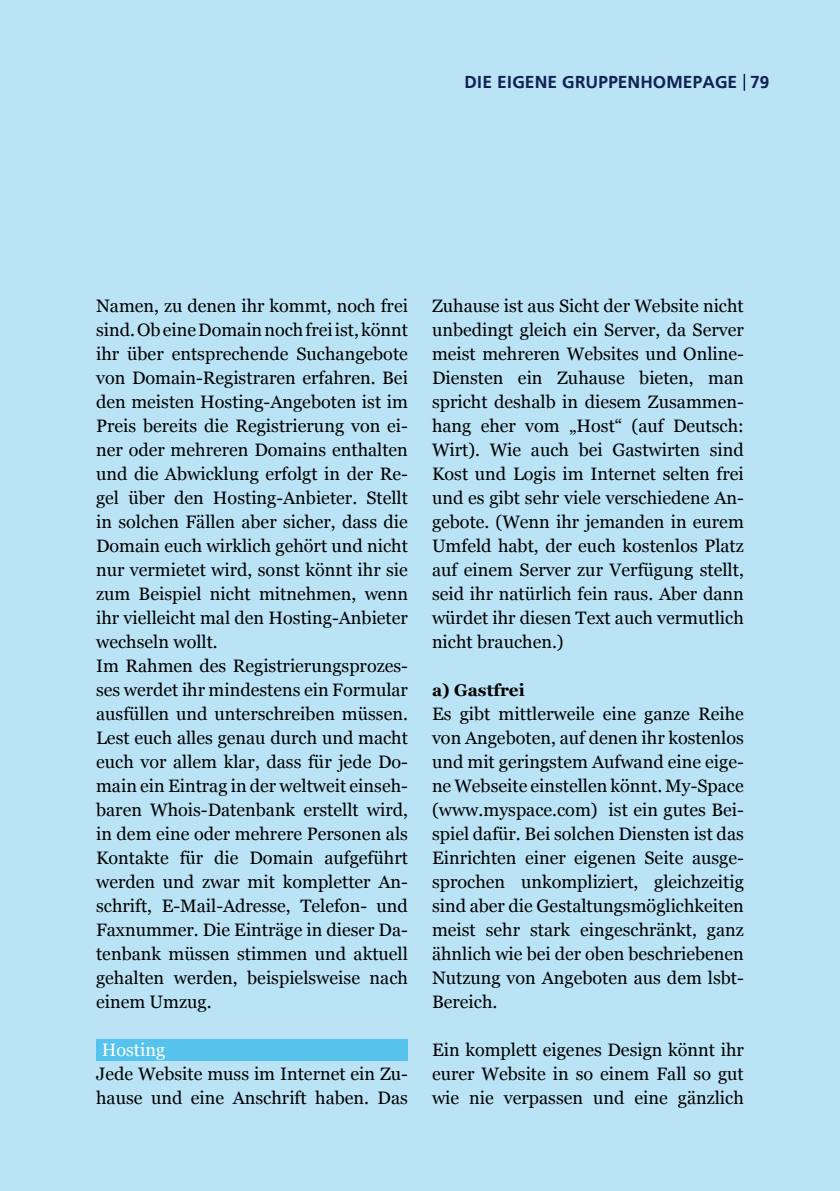
<style>
.page{position:relative;width:840px;height:1191px;background:#fff}
.page>*{position:absolute;margin:0;border:0;box-sizing:border-box;transform-origin:0 0}
.t1{font:18px/24px "Georgia";color:#000;text-align:justify}
.t2{font:700 18px "Frugal Sans";color:#122352}
.t3{font:18px "Georgia";color:#fff}
.t4{font:700 17px "Georgia";color:#000}
</style>
<div class="page">
<div style="left:0;top:0;width:839px;height:1191px;background:#bae3f6"></div>
<svg style="left:743px;top:74px;width:1px;height:17px"></svg>
<div style="left:96px;top:1039px;width:312px;height:22px;background:#55c3ec"></div>
<p class="t2" style="left:464px;top:72px;width:10px">DIE</p>
<p class="t2" style="left:497px;top:72px;width:10px">EIGE</p>
<p class="t2" style="left:534px;top:72px;width:145px">NE GRUPPENHOMEP</p>
<p class="t2" style="left:702px;top:72px;width:24px">AGE</p>
<p class="t2" style="left:749px;top:72px;width:21px">79</p>
<p class="t1" style="left:96px;top:294px;width:313px;text-align:left">Namen, zu denen ihr kommt, noch frei sind. Ob eine Domain noch frei ist, könnt ihr über entsprechende Suchangebote von Domain-Registraren erfahren. Bei den meisten Hosting-Angeboten ist im Preis bereits die Registrierung von ei&shy;ner oder mehreren Domains enthalten und die Abwicklung erfolgt in der Re&shy;gel über den Hosting-Anbieter. Stellt in solchen Fällen aber sicher, dass die Domain euch wirklich gehört und nicht nur vermietet wird, sonst könnt ihr sie zum Beispiel nicht mitnehmen, wenn ihr vielleicht mal den Hosting-Anbieter wechseln wollt.<br>Im Rahmen des Registrierungsprozes&shy;ses werdet ihr mindestens ein Formular ausfüllen und unterschreiben müssen.<br>Lest euch alles genau durch und macht euch vor allem klar, dass für jede Do&shy;main ein Eintrag in der weltweit einseh&shy;baren Whois-Datenbank erstellt wird, in dem eine oder mehrere Personen als Kontakte für die Domain aufgeführt werden und zwar mit kompletter An&shy;schrift, E-Mail-Adresse, Telefon- und Faxnummer. Die Einträge in dieser Da&shy;tenbank müssen stimmen und aktuell gehalten werden, beispielsweise nach einem Umzug.</p>
<p class="t3" style="left:102px;top:1039px;width:65px">Hosting</p>
<p class="t1" style="left:96px;top:1062px;width:313px">Jede Website muss im Internet ein Zu&shy;hause und eine Anschrift haben. Das</p>
<p class="t1" style="left:432px;top:294px;width:313px">Zuhause ist aus Sicht der Website nicht unbedingt gleich ein Server, da Server meist mehreren Websites und Online-Diensten ein Zuhause bieten, man spricht deshalb in diesem Zusammen&shy;hang eher vom „Host“ (auf Deutsch:<br>Wirt). Wie auch bei Gastwirten sind Kost und Logis im Internet selten frei und es gibt sehr viele verschiedene An&shy;gebote. (Wenn ihr jemanden in eurem Umfeld habt, der euch kostenlos Platz auf einem Server zur Verfügung stellt, seid ihr natürlich fein raus. Aber dann würdet ihr diesen Text auch vermutlich nicht brauchen.)</p>
<p class="t4" style="left:432px;top:680px;width:94px">a) Gastfrei</p>
<p class="t1" style="left:432px;top:702px;width:313px">Es gibt mittlerweile eine ganze Reihe von Angeboten, auf denen ihr kostenlos und mit geringstem Aufwand eine eige&shy;ne Webseite einstellen könnt. My-Space (www.myspace.com) ist ein gutes Bei&shy;spiel dafür. Bei solchen Diensten ist das Einrichten einer eigenen Seite ausge&shy;sprochen unkompliziert, gleichzeitig sind aber die Gestaltungsmöglichkeiten meist sehr stark eingeschränkt, ganz ähnlich wie bei der oben beschriebenen Nutzung von Angeboten aus dem lsbt-Bereich.</p>
<p class="t1" style="left:432px;top:1038px;width:313px">Ein komplett eigenes Design könnt ihr eurer Website in so einem Fall so gut wie nie verpassen und eine gänzlich</p>
</div>
